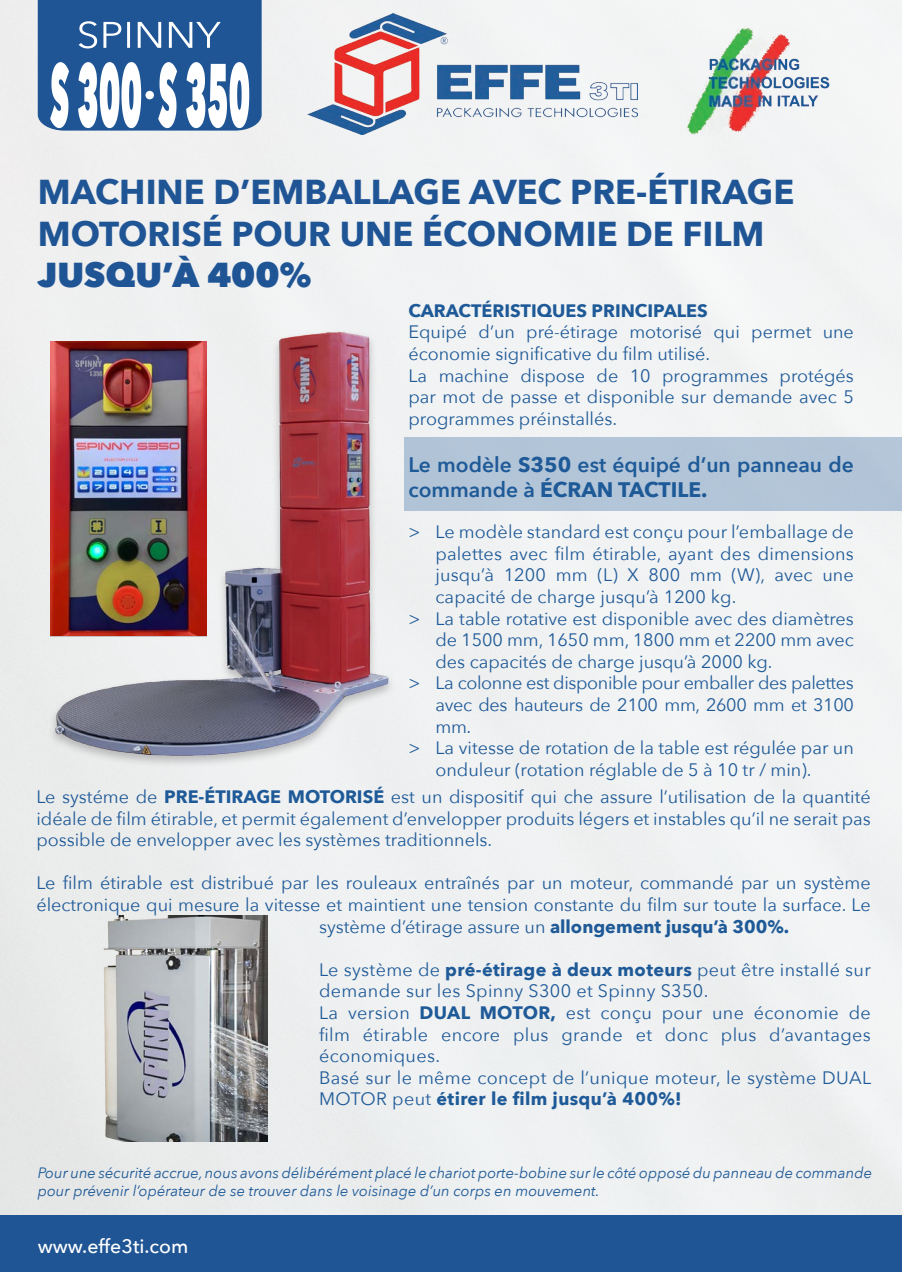
<style>
.page{position:relative;width:902px;height:1272px;background:#fff}
.page>*{position:absolute;margin:0;border:0;box-sizing:border-box;transform-origin:0 0}
.Titolo_su_blu{font:700 34.5px/41.4px "Avenir Next";color:#1f5595}
.Titolo_su_blu-2{font:800 34.5px "Avenir Next";color:#1f5595}
.Body{font:600 21px/25.2px "Avenir Next";color:#1f5a98}
.t1{font:500 19.5px "Avenir Next";color:#fff}
.Body-2{font:18px/21.6px "Avenir Next";color:#1f5a98;text-align:justify}
.Body-3{font:18px/21.6px "Avenir Next";letter-spacing:.02em;color:#1f5a98}
.Body-4{font:700 18px "Avenir Next";color:#1f5a98}
.t2{font:italic 15px/18px "Avenir Next";color:#1f5a98}
.s1{font-weight:700}
</style>
<div class="page">
<div style="left:0;top:0;width:901px;height:1215px;background:#f0f1f2"></div>
<div style="left:0;top:1215px;width:901px;height:56px;background:#1f5595"></div>
<img style="left:680px;top:20px;width:149px;height:123px">
<img style="left:307px;top:14px;width:330px;height:120px">
<img style="left:43px;top:315px;width:358px;height:460px">
<img style="left:88px;top:915px;width:180px;height:226px">
<svg style="left:38px;top:0;width:223px;height:131px"></svg>
<div style="left:145px;top:91px;width:9px;height:8px;background:#fff;border-radius:50%"></div>
<div style="left:404px;top:437px;width:497px;height:73px;background:#b3c5d7"></div>
<img style="left:51px;top:342px;width:155px;height:294px">
<p class="Titolo_su_blu" style="left:38px;top:171px;width:758px">MACHINE D’EMBALLAGE AVEC PRE-ÉTIRAGE<br>MOTORISÉ POUR UNE ÉCONOMIE DE FILM</p>
<p class="Titolo_su_blu-2" style="left:38px;top:254px;width:275px">JUSQU’À 400%</p>
<p class="Body-4" style="left:408px;top:295px;width:301px">CARACTÉRISTIQUES PRINCIPALES</p>
<p class="Body-2" style="left:408px;top:320px;width:447px">Equipé d’un pré-étirage motorisé qui permet une économie significative du film utilisé.</p>
<p class="Body-2" style="left:408px;top:364px;width:447px">La machine dispose de 10 programmes protégés par mot de passe et disponible sur demande avec 5 programmes préinstallés.</p>
<p class="Body" style="left:408px;top:451px;width:447px">Le modèle <span class="s1">S350</span> est équipé d’un panneau de commande à <span class="s1">ÉCRAN TACTILE.</span></p>
<p class="Body-2" style="left:435px;top:520px;width:420px;text-indent:-27px">&gt; Le modèle standard est conçu pour l’emballage de palettes avec film étirable, ayant des dimensions jusqu’à 1200 mm (L) X 800 mm (W), avec une capacité de charge jusqu’à 1200 kg.</p>
<p class="Body-2" style="left:435px;top:606px;width:420px;text-indent:-27px">&gt; La table rotative est disponible avec des diamètres de 1500 mm, 1650 mm, 1800 mm et 2200 mm avec des capacités de charge jusqu’à 2000 kg.</p>
<p class="Body-2" style="left:435px;top:671px;width:420px;text-indent:-27px">&gt; La colonne est disponible pour emballer des palettes avec des hauteurs de 2100 mm, 2600 mm et 3100 mm.</p>
<p class="Body-2" style="left:435px;top:736px;width:420px;text-indent:-27px">&gt; La vitesse de rotation de la table est régulée par un onduleur (rotation réglable de 5 à 10 tr / min).</p>
<p class="Body-2" style="left:36px;top:785px;width:835px">Le systéme de <span class="s1">PRE-ÉTIRAGE MOTORISÉ</span> est un dispositif qui che assure l’utilisation de la quantité idéale de film étirable, et permit également d’envelopper produits légers et instables qu’il ne serait pas possible de envelopper avec les systèmes traditionnels.</p>
<p class="Body-2" style="left:36px;top:871px;width:835px">Le film étirable est distribué par les rouleaux entraînés par un moteur, commandé par un système</p>
<p class="Body-2" style="left:36px;top:893px;width:835px">électronique qui mesure la vitesse et maintient une tension constante du film sur toute la surface. Le</p>
<p class="Body-2" style="left:319px;top:914px;width:471px">système d’étirage assure un <span class="s1">allongement jusqu’à 300%.</span></p>
<p class="Body-3" style="left:319px;top:957px;width:553px">Le système de <span class="s1">pré-étirage à deux moteurs</span> peut être installé sur demande sur les Spinny S300 et Spinny S350.</p>
<p class="Body-2" style="left:319px;top:1001px;width:553px">La version <span class="s1">DUAL MOTOR,</span> est conçu pour une économie de film étirable encore plus grande et donc plus d’avantages économiques.</p>
<p class="Body-3" style="left:319px;top:1065px;width:553px">Basé sur le même concept de l’unique moteur, le système DUAL<br>MOTOR peut <span class="s1">étirer le film jusqu’à 400%!</span></p>
<p class="t2" style="left:38px;top:1163px;width:835px">Pour une sécurité accrue, nous avons délibérément placé le chariot porte-bobine sur le côté opposé du panneau de commande pour prévenir l’opérateur de se trouver dans le voisinage d’un corps en mouvement.</p>
<p class="t1" style="left:38px;top:1229px;width:152px">www.effe3ti.com</p>
</div>
